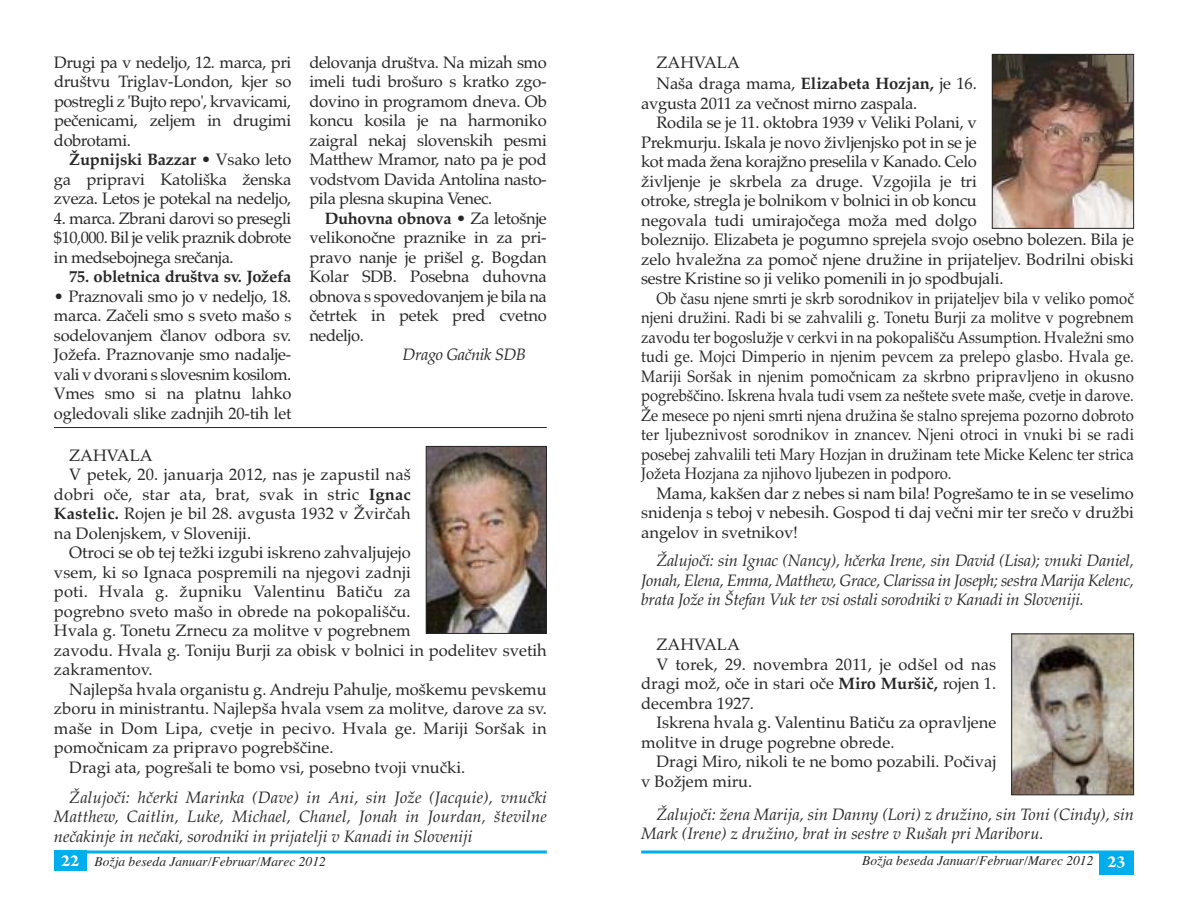
<style>
.page{position:relative;width:1188px;height:918px;background:#fff}
.page>*{position:absolute;margin:0;border:0;box-sizing:border-box;transform-origin:0 0}
.t1{font:16.5px/19.5px "Palatino";color:#272627;text-align:justify}
.t2{font:16.5px "Palatino";color:#272627;scale:.9 1}
.t3{font:italic 16.5px/19.5px "Palatino";color:#272627;text-align:justify}
.t4{font:16.5px "Palatino";letter-spacing:-.025em;color:#272627}
.t5{font:700 16.5px "Palatino";letter-spacing:-.02em;color:#272627}
.t6{font:italic 16.5px "Palatino";letter-spacing:-.025em;color:#272627}
.t7{font:italic 13.5px "Times";color:#272627}
.s1{font-weight:700}
.s2{font-family:"Arno Pro";font-weight:700;font-style:normal;font-size:18px;color:#fff}
</style>
<div class="page">
<svg style="left:86px;top:850px;width:461px;height:4px;background:#3fc0f0"></svg>
<div style="left:54px;top:850px;width:32px;height:21px;background:#00aded"></div>
<svg style="left:641px;top:850px;width:493px;height:4px;background:#3fc1f1"></svg>
<div style="left:1099px;top:852px;width:35px;height:23px;background:#00aded"></div>
<img style="left:1013px;top:636px;width:119px;height:157px">
<div style="left:1011px;top:634px;width:123px;height:161px;border:1px solid #272627"></div>
<img style="left:994px;top:56px;width:138px;height:171px">
<div style="left:992px;top:54px;width:142px;height:175px;border:1px solid #272627"></div>
<img style="left:428px;top:448px;width:117px;height:184px">
<div style="left:426px;top:446px;width:121px;height:188px;border:1px solid #272627"></div>
<hr style="left:54px;top:427px;width:493px;height:1px;background:#272627">
<p class="t1" style="left:54px;top:52px;width:239px">Drugi pa v nedeljo, 12. marca, pri društvu Triglav-London, kjer so postregli z 'Bujto repo', krvavicami, pečenicami, zeljem in drugimi dobrotami.</p>
<p class="t1" style="left:54px;top:150px;width:239px;text-indent:15px"><span class="s1">Župnijski Bazzar</span> • Vsako leto ga pripravi Katoliška ženska zveza. Letos je potekal na nedeljo,</p>
<p class="t1" style="left:54px;top:208px;width:239px">4. marca. Zbrani darovi so presegli $10,000. Bil je velik praznik dobrote in medsebojnega srečanja.</p>
<p class="t5" style="left:69px;top:267px;width:224px">75. obletnica društva sv. Jožefa</p>
<p class="t1" style="left:54px;top:286px;width:239px">• Praznovali smo jo v nedeljo, 18. marca. Začeli smo s sveto mašo s sodelovanjem članov odbora sv.<br>Jožefa. Praznovanje smo nadalje&shy;vali v dvorani s slovesnim kosilom.<br>Vmes smo si na platnu lahko ogledovali slike zadnjih 20-tih let</p>
<p class="t1" style="left:309px;top:52px;width:239px">delovanja društva. Na mizah smo imeli tudi brošuro s kratko zgo&shy;dovino in programom dneva. Ob koncu kosila je na harmoniko zaigral nekaj slovenskih pesmi Matthew Mramor, nato pa je pod vodstvom Davida Antolina nasto&shy;pila plesna skupina Venec.</p>
<p class="t1" style="left:309px;top:208px;width:239px;text-indent:15px"><span class="s1">Duhovna obnova</span> • Za letošnje velikonočne praznike in za pri&shy;pravo nanje je prišel g. Bogdan Kolar SDB. Posebna duhovna obnova s spovedovanjem je bila na četrtek in petek pred cvetno nedeljo.</p>
<p class="t6" style="left:403px;top:345px;width:125px">Drago Gačnik SDB</p>
<p class="t1" style="left:69px;top:445px;width:85px">ZAHVALA</p>
<p class="t1" style="left:69px;top:465px;width:343px">V petek, 20. januarja 2012, nas je zapustil naš</p>
<p class="t1" style="left:54px;top:484px;width:358px">dobri oče, star ata, brat, svak in stric <span class="s1">Ignac</span></p>
<p class="t1" style="left:54px;top:504px;width:358px"><span class="s1">Kastelic.</span> Rojen je bil 28. avgusta 1932 v Žvirčah</p>
<p class="t1" style="left:54px;top:523px;width:199px">na Dolenjskem, v Sloveniji.</p>
<p class="t1" style="left:69px;top:543px;width:343px">Otroci se ob tej težki izgubi iskreno zahvaljujejo</p>
<p class="t1" style="left:54px;top:562px;width:358px">vsem, ki so Ignaca pospremili na njegovi zadnji</p>
<p class="t1" style="left:54px;top:582px;width:358px">poti. Hvala g. župniku Valentinu Batiču za</p>
<p class="t1" style="left:54px;top:601px;width:358px">pogrebno sveto mašo in obrede na pokopališču.</p>
<p class="t1" style="left:54px;top:621px;width:358px">Hvala g. Tonetu Zrnecu za molitve v pogrebnem</p>
<p class="t1" style="left:54px;top:640px;width:494px">zavodu. Hvala g. Toniju Burji za obisk v bolnici in podelitev svetih</p>
<p class="t1" style="left:54px;top:660px;width:100px">zakramentov.</p>
<p class="t1" style="left:69px;top:679px;width:479px">Najlepša hvala organistu g. Andreju Pahulje, moškemu pevskemu</p>
<p class="t1" style="left:54px;top:699px;width:494px">zboru in ministrantu. Najlepša hvala vsem za molitve, darove za sv.</p>
<p class="t1" style="left:54px;top:718px;width:494px">maše in Dom Lipa, cvetje in pecivo. Hvala ge. Mariji Soršak in</p>
<p class="t1" style="left:54px;top:738px;width:281px">pomočnicam za pripravo pogrebščine.</p>
<p class="t1" style="left:69px;top:757px;width:398px">Dragi ata, pogrešali te bomo vsi, posebno tvoji vnučki.</p>
<p class="t3" style="left:54px;top:787px;width:494px;text-indent:15px">Žalujoči: hčerki Marinka (Dave) in Ani, sin Jože (Jacquie), vnučki Matthew, Caitlin, Luke, Michael, Chanel, Jonah in Jourdan, številne nečakinje in nečaki, sorodniki in prijatelji v Kanadi in Sloveniji</p>
<p class="t1" style="left:656px;top:51px;width:322px;line-height:21.6px">ZAHVALA<br>Naša draga mama, <span class="s1">Elizabeta Hozjan,</span> je 16.</p>
<p class="t1" style="left:641px;top:93px;width:278px">avgusta 2011 za večnost mirno zaspala.</p>
<p class="t1" style="left:656px;top:113px;width:322px">Rodila se je 11. oktobra 1939 v Veliki Polani, v</p>
<p class="t1" style="left:641px;top:132px;width:337px">Prekmurju. Iskala je novo življenjsko pot in se je</p>
<p class="t4" style="left:641px;top:152px;width:337px">kot mada žena korajžno preselila v Kanado. Celo</p>
<p class="t1" style="left:641px;top:171px;width:337px">življenje je skrbela za druge. Vzgojila je tri</p>
<p class="t1" style="left:641px;top:191px;width:337px">otroke, stregla je bolnikom v bolnici in ob koncu</p>
<p class="t1" style="left:641px;top:210px;width:337px">negovala tudi umirajočega moža med dolgo</p>
<p class="t1" style="left:641px;top:230px;width:494px">boleznijo. Elizabeta je pogumno sprejela svojo osebno bolezen. Bila je</p>
<p class="t1" style="left:641px;top:249px;width:494px">zelo hvaležna za pomoč njene družine in prijateljev. Bodrilni obiski</p>
<p class="t1" style="left:641px;top:269px;width:364px">sestre Kristine so ji veliko pomenili in jo spodbujali.</p>
<p class="t2" style="left:656px;top:288px;width:532px">Ob času njene smrti je skrb sorodnikov in prijateljev bila v veliko pomoč</p>
<p class="t2" style="left:641px;top:308px;width:549px">njeni družini. Radi bi se zahvalili g. Tonetu Burji za molitve v pogrebnem</p>
<p class="t2" style="left:641px;top:327px;width:549px">zavodu ter bogoslužje v cerkvi in na pokopališču Assumption. Hvaležni smo</p>
<p class="t2" style="left:641px;top:347px;width:549px">tudi ge. Mojci Dimperio in njenim pevcem za prelepo glasbo. Hvala ge.</p>
<p class="t2" style="left:641px;top:366px;width:549px">Mariji Soršak in njenim pomočnicam za skrbno pripravljeno in okusno</p>
<p class="t2" style="left:641px;top:386px;width:549px">pogrebščino. Iskrena hvala tudi vsem za neštete svete maše, cvetje in darove.</p>
<p class="t2" style="left:641px;top:405px;width:549px">Že mesece po njeni smrti njena družina še stalno sprejema pozorno dobroto</p>
<p class="t2" style="left:641px;top:425px;width:549px">ter ljubeznivost sorodnikov in znancev. Njeni otroci in vnuki bi se radi</p>
<p class="t2" style="left:641px;top:444px;width:549px">posebej zahvalili teti Mary Hozjan in družinam tete Micke Kelenc ter strica</p>
<p class="t2" style="left:641px;top:464px;width:346px">Jožeta Hozjana za njihovo ljubezen in podporo.</p>
<p class="t1" style="left:656px;top:483px;width:479px">Mama, kakšen dar z nebes si nam bila! Pogrešamo te in se veselimo</p>
<p class="t1" style="left:641px;top:503px;width:494px">snidenja s teboj v nebesih. Gospod ti daj večni mir ter srečo v družbi</p>
<p class="t1" style="left:641px;top:522px;width:158px">angelov in svetnikov!</p>
<p class="t3" style="left:641px;top:551px;width:494px;text-indent:15px">Žalujoči: sin Ignac (Nancy), hčerka Irene, sin David (Lisa); vnuki Daniel, Jonah, Elena, Emma, Matthew, Grace, Clarissa in Joseph; sestra Marija Kelenc, brata Jože in Štefan Vuk ter vsi ostali sorodniki v Kanadi in Sloveniji.</p>
<p class="t1" style="left:656px;top:635px;width:85px">ZAHVALA</p>
<p class="t1" style="left:656px;top:654px;width:341px">V torek, 29. novembra 2011, je odšel od nas</p>
<p class="t1" style="left:641px;top:674px;width:357px">dragi mož, oče in stari oče <span class="s1">Miro Muršič,</span> rojen 1.</p>
<p class="t1" style="left:641px;top:693px;width:114px">decembra 1927.</p>
<p class="t1" style="left:656px;top:713px;width:341px">Iskrena hvala g. Valentinu Batiču za opravljene</p>
<p class="t1" style="left:641px;top:732px;width:255px">molitve in druge pogrebne obrede.</p>
<p class="t1" style="left:656px;top:752px;width:341px">Dragi Miro, nikoli te ne bomo pozabili. Počivaj</p>
<p class="t1" style="left:641px;top:771px;width:113px">v Božjem miru.</p>
<p class="t3" style="left:641px;top:804px;width:494px;text-indent:15px">Žalujoči: žena Marija, sin Danny (Lori) z družino, sin Toni (Cindy), sin<br>Mark (Irene) z družino, brat in sestre v Rušah pri Mariboru.</p>
<p class="t7" style="left:61px;top:853px;width:266px"><span class="s2">22</span> Božja beseda Januar/Februar/Marec 2012</p>
<p class="t7" style="left:862px;top:853px;width:265px">Božja beseda Januar/Februar/Marec 2012 <span class="s2">23</span></p>
</div>
